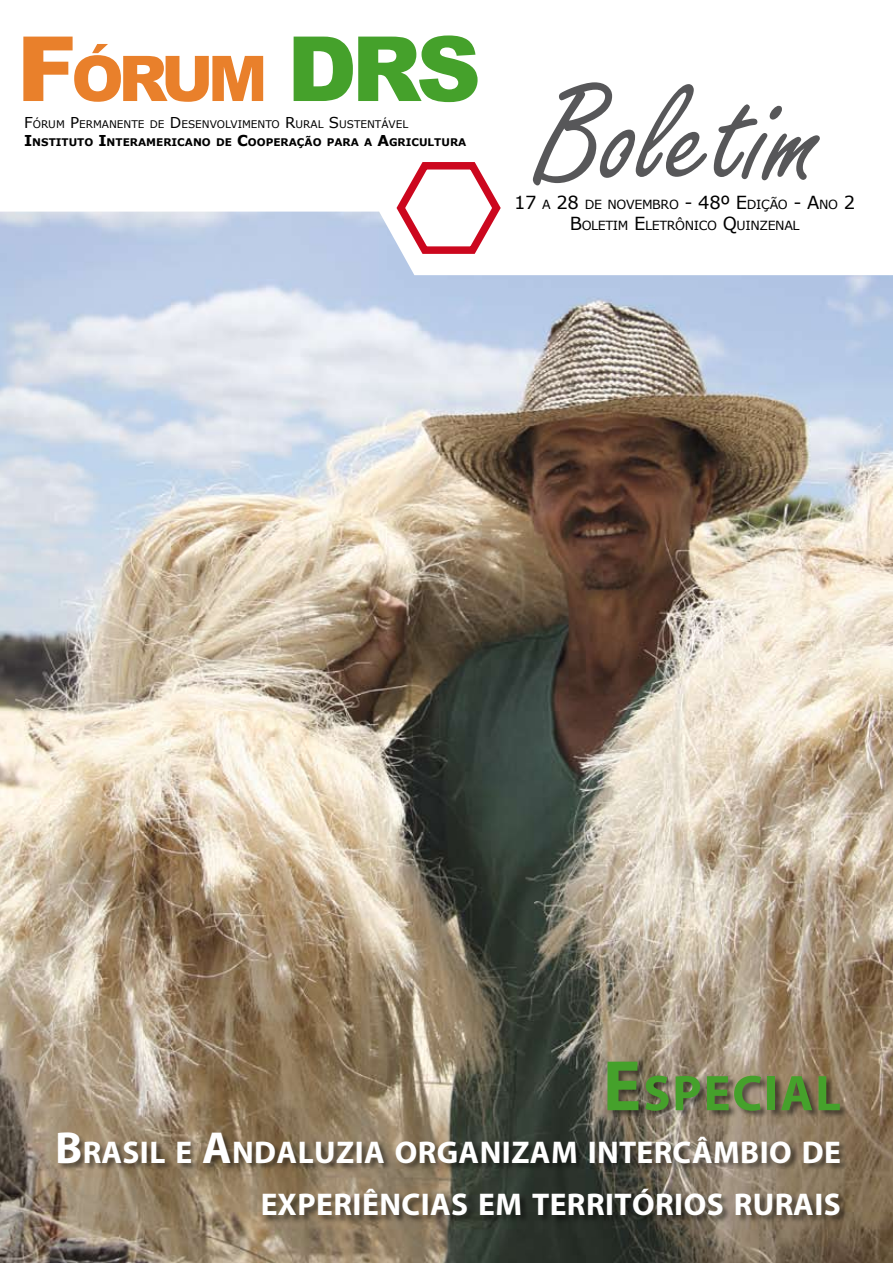
<style>
.page{position:relative;width:893px;height:1263px;background:#fff}
.page>*{position:absolute;margin:0;border:0;box-sizing:border-box;transform-origin:0 0}
.t1{font:150px "Freestyle Script";color:#575759}
.t2{font:900 90px "Arial";color:#45a12b}
.t3{font:900 90px "Arial";color:#e9802b}
.t4{font:900 63px "Arial";color:#e9802b}
.t5{font:700 50.4px "Myriad Pro";letter-spacing:.035em;color:#45a12b}
.t6{font:700 31.5px/52.5px "Myriad Pro";letter-spacing:.015em;color:#fff;text-align:right}
.t7{font:12.6px/21.6px "Verdana";letter-spacing:-.03em;color:#000;text-align:center}
.t8{font:700 10.5px "Verdana";color:#000}
.t9{font:10.5px "Verdana";color:#000}
.s1{font-size:15px}
.s2{font-size:18px}
.s3{font-size:72px}
.s4{font-size:45px}
</style>
<div class="page">
<img style="left:0;top:212px;width:893px;height:1051px">
<svg style="left:392px;top:162px;width:113px;height:96px"></svg>
<div style="left:57px;top:1061px;width:792px;height:164px;background:#000;opacity:.5"></div>
<h3 class="t4" style="left:71px;top:33px;width:198px">ÓRUM</h3>
<h2 class="t2" style="left:287px;top:4px;width:196px">DRS</h2>
<p class="t8" style="left:24px;top:135px;width:444px"><span class="s1">I</span>NSTITUTO <span class="s1">I</span>NTERAMERICANO DE <span class="s1">C</span>OOPERAÇÃO PARA A <span class="s1">A</span>GRICULTURA</p>
<h2 class="t3" style="left:17px;top:4px;width:62px">F</h2>
<p class="t9" style="left:24px;top:117px;width:386px"><span class="s1">F</span>ÓRUM <span class="s1">P</span>ERMANENTE DE <span class="s1">D</span> ESENVOLVIMENTO <span class="s1">R</span>URAL <span class="s1">S</span> USTENTÁVEL</p>
<h1 class="t1" style="left:538px;top:55px;width:286px">Boletim</h1>
<p class="t7" style="left:514px;top:193px;width:343px"><span class="s2">17</span> A <span class="s2">28</span> DE NOVEMBRO <span class="s2">- 48º E</span> DIÇÃO <span class="s2">- A</span>NO <span class="s2">2<br>B</span>OLETIM <span class="s2">E</span> LETRÔNICO <span class="s2">Q</span>UINZENAL</p>
<h3 class="t5" style="left:603px;top:1060px;width:240px"><span class="s3">E</span>SPECIAL</h3>
<p class="t6" style="left:55px;top:1125px;width:787px"><span class="s4">B</span>RASIL E <span class="s4">A</span>NDALUZIA ORGANIZAM INTERCÂMBIO DE<br>EXPERIÊNCIAS EM TERRITÓRIOS RURAIS</p>
</div>
